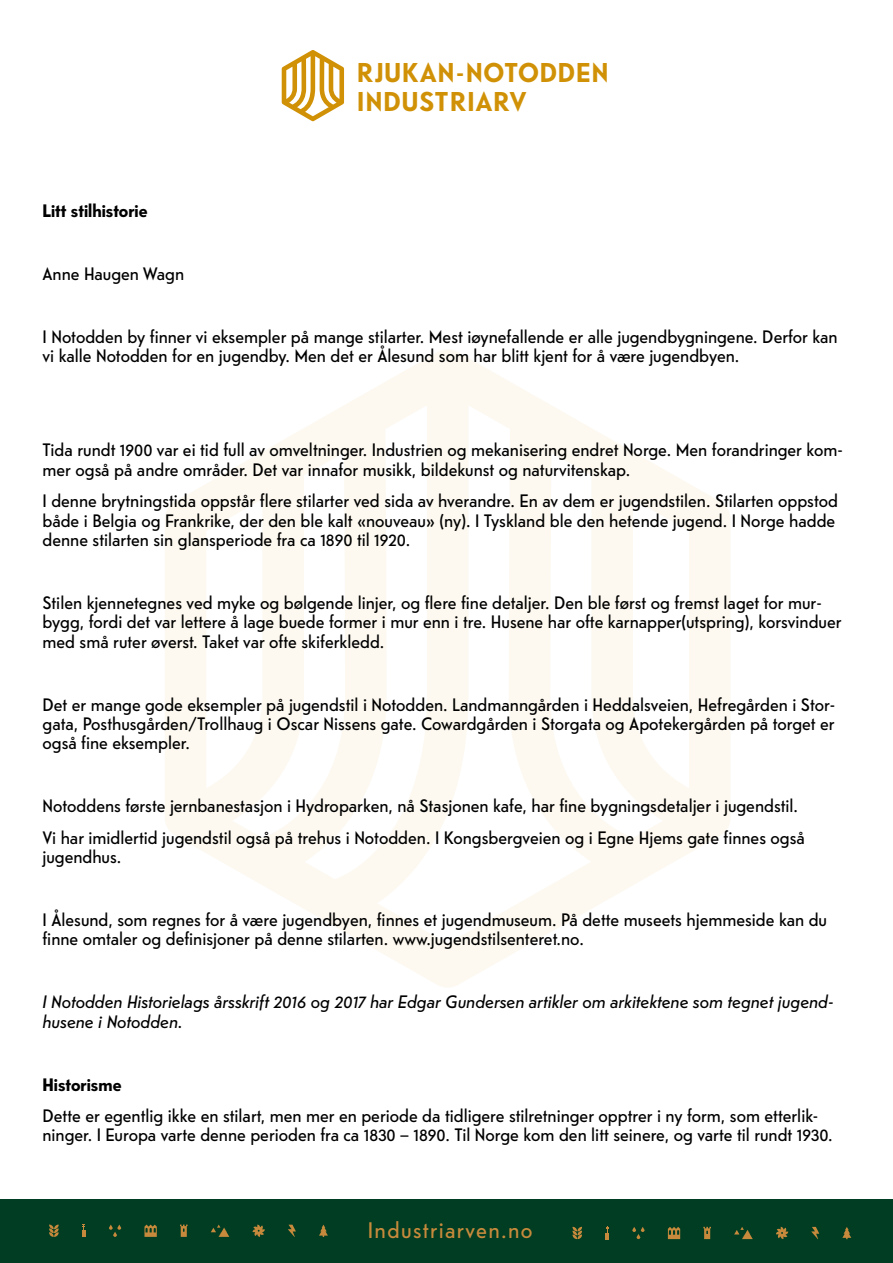
<style>
.page{position:relative;width:893px;height:1263px;background:#fff}
.page>*{position:absolute;margin:0;border:0;box-sizing:border-box;transform-origin:0 0}
.t1{font:700 27.15px/29.2px "Telefon";letter-spacing:.03em;color:#d09107}
.t2{font:22.5px "Telefon";letter-spacing:.06em;color:#c78a3c}
.t3{font:18px/19.4px "Telefon";color:#000}
.t4{font:italic 18px/19.4px "Telefon";color:#000}
.t5{font:700 18px "Telefon";color:#000}
</style>
<div class="page">
<svg style="left:165px;top:350px;width:565px;height:637px"></svg>
<div style="left:0;top:1199px;width:893px;height:64px;background:#003d22"></div>
<svg style="left:282px;top:50px;width:62px;height:71px"></svg>
<svg style="left:811px;top:1227px;width:8px;height:12px"></svg>
<svg style="left:668px;top:1227px;width:12px;height:12px"></svg>
<svg style="left:703px;top:1227px;width:8px;height:12px"></svg>
<svg style="left:632px;top:1227px;width:13px;height:12px"></svg>
<svg style="left:605px;top:1227px;width:4px;height:12px"></svg>
<svg style="left:734px;top:1227px;width:19px;height:12px"></svg>
<svg style="left:776px;top:1227px;width:12px;height:12px"></svg>
<svg style="left:572px;top:1227px;width:10px;height:12px"></svg>
<svg style="left:842px;top:1227px;width:9px;height:12px"></svg>
<svg style="left:288px;top:1225px;width:8px;height:12px"></svg>
<svg style="left:144px;top:1224px;width:13px;height:13px"></svg>
<svg style="left:180px;top:1224px;width:8px;height:13px"></svg>
<svg style="left:109px;top:1224px;width:12px;height:13px"></svg>
<svg style="left:82px;top:1224px;width:4px;height:13px"></svg>
<svg style="left:211px;top:1224px;width:18px;height:13px"></svg>
<svg style="left:253px;top:1224px;width:12px;height:13px"></svg>
<svg style="left:49px;top:1224px;width:10px;height:13px"></svg>
<svg style="left:319px;top:1225px;width:9px;height:12px"></svg>
<p class="t5" style="left:43px;top:198px;width:107px">Litt stilhistorie</p>
<p class="t3" style="left:43px;top:263px;width:143px">Anne Haugen Wagn</p>
<h1 class="t1" style="left:357px;top:57px;width:253px">RJUKAN-NOTODDEN<br>INDUSTRIARV</h1>
<p class="t3" style="left:43px;top:326px;width:797px">I Notodden by finner vi eksempler på mange stilarter. Mest iøynefallende er alle jugendbygningene. Derfor kan vi kalle Notodden for en jugendby. Men det er Ålesund som har blitt kjent for å være jugendbyen.</p>
<p class="t3" style="left:43px;top:440px;width:802px">Tida rundt 1900 var ei tid full av omveltninger. Industrien og mekanisering endret Norge. Men forandringer kom&shy;mer også på andre områder. Det var innafor musikk, bildekunst og naturvitenskap.</p>
<p class="t3" style="left:43px;top:491px;width:797px">I denne brytningstida oppstår flere stilarter ved sida av hverandre. En av dem er jugendstilen. Stilarten oppstod både i Belgia og Frankrike, der den ble kalt «nouveau» (ny). I Tyskland ble den hetende jugend. I Norge hadde denne stilarten sin glansperiode fra ca 1890 til 1920.</p>
<p class="t3" style="left:43px;top:592px;width:800px">Stilen kjennetegnes ved myke og bølgende linjer, og flere fine detaljer. Den ble først og fremst laget for mur&shy;bygg, fordi det var lettere å lage buede former i mur enn i tre. Husene har ofte karnapper(utspring), korsvinduer med små ruter øverst. Taket var ofte skiferkledd.</p>
<p class="t3" style="left:43px;top:694px;width:794px;text-align:justify">Det er mange gode eksempler på jugendstil i Notodden. Landmanngården i Heddalsveien, Hefregården i Stor&shy;gata, Posthusgården/Trollhaug i Oscar Nissens gate. Cowardgården i Storgata og Apotekergården på torget er også fine eksempler.</p>
<p class="t3" style="left:43px;top:790px;width:764px;line-height:31.5px">Notoddens første jernbanestasjon i Hydroparken, nå Stasjonen kafe, har fine bygningsdetaljer i jugendstil.<br>Vi har imidlertid jugendstil også på trehus i Notodden. I Kongsbergveien og i Egne Hjems gate finnes også</p>
<p class="t3" style="left:43px;top:847px;width:80px">jugendhus.</p>
<p class="t3" style="left:43px;top:910px;width:786px">I Ålesund, som regnes for å være jugendbyen, finnes et jugendmuseum. På dette museets hjemmeside kan du finne omtaler og definisjoner på denne stilarten. www.jugendstilsenteret.no.</p>
<p class="t4" style="left:43px;top:992px;width:792px">I Notodden Historielags årsskrift 2016 og 2017 har Edgar Gundersen artikler om arkitektene som tegnet jugend&shy;husene i Notodden.</p>
<p class="t5" style="left:43px;top:1072px;width:81px">Historisme</p>
<p class="t3" style="left:43px;top:1106px;width:792px">Dette er egentlig ikke en stilart, men mer en periode da tidligere stilretninger opptrer i ny form, som etterlik&shy;ninger. I Europa varte denne perioden fra ca 1830 – 1890. Til Norge kom den litt seinere, og varte til rundt 1930.</p>
<p class="t2" style="left:368px;top:1216px;width:166px">Industriarven.no</p>
</div>
